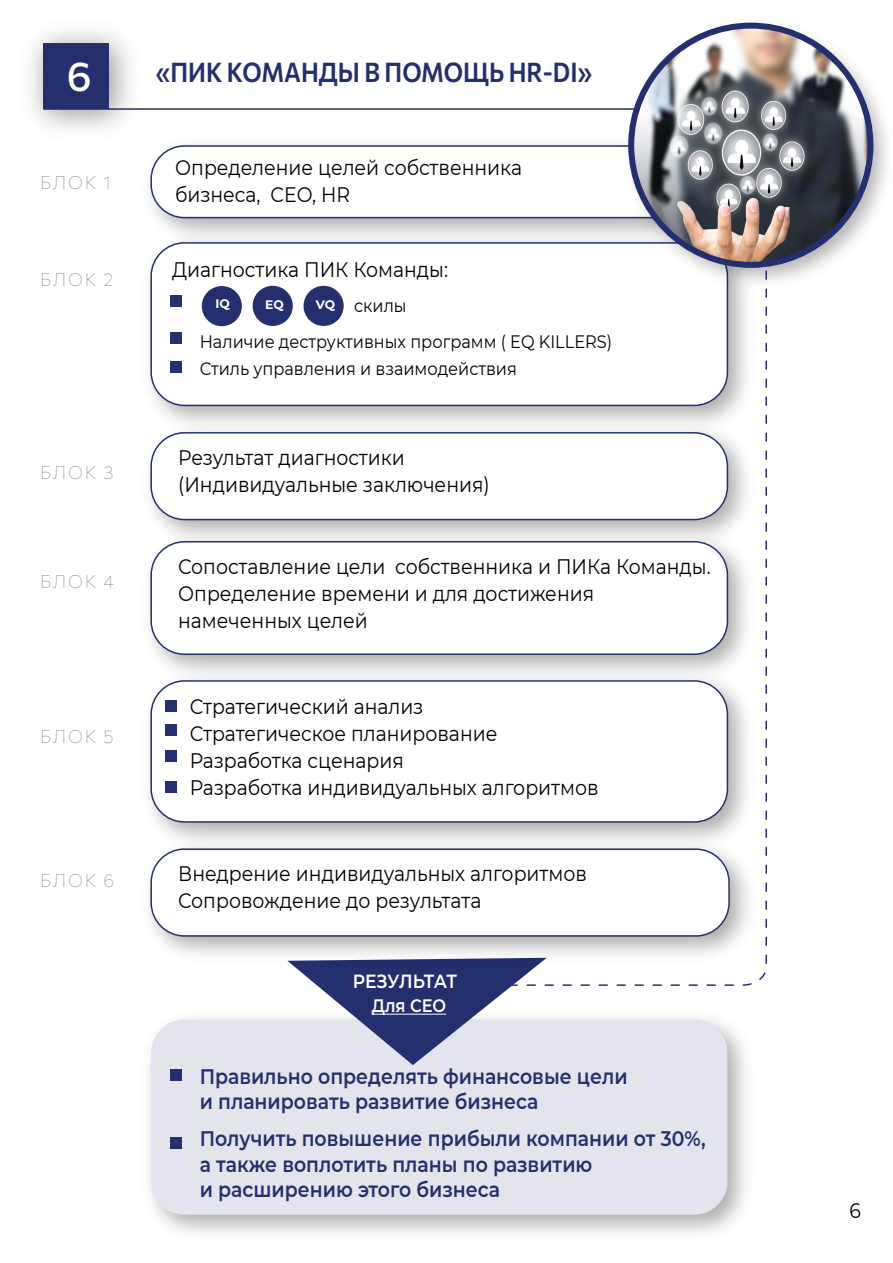
<style>
.page{position:relative;width:893px;height:1263px;background:#fff}
.page>*{position:absolute;margin:0;border:0;box-sizing:border-box;transform-origin:0 0}
.t1{font:500 40.8px "Commissioner";color:#fff}
.t2{font:600 27px "Commissioner";color:#24306e;scale:.88 1}
.t3{font:21px/27px "Montserrat";color:#000;scale:.9 1}
.t4{font:600 21px/25.2px "Montserrat";color:#24306e;scale:.9 1}
.t5{font:600 19.05px "Montserrat";letter-spacing:-.02em;color:#fff;scale:.9 1}
.t6{font:18px/27px "Montserrat";color:#000;scale:.9 1}
.t7{font:100 18px "Commissioner";letter-spacing:.1em;color:#939292}
.t8{font:600 18px "Montserrat";color:#fff;scale:.9 1}
.t9{font:700 12.3px "Montserrat";color:#fff}
</style>
<div class="page">
<img style="left:150px;top:143px;width:467px;height:82px">
<div style="left:151px;top:146px;width:576px;height:72px;background:#fff;border-radius:33px"></div>
<div style="left:150px;top:145px;width:578px;height:73px;border:2px solid #24306e;border-radius:33px"></div>
<img style="left:150px;top:1018px;width:596px;height:216px">
<div style="left:151px;top:1019px;width:576px;height:196px;background:#e3e4ec;border-radius:33px"></div>
<svg style="left:287px;top:971px;width:260px;height:94px"></svg>
<div style="left:171px;top:1069px;width:11px;height:11px;background:#24306e"></div>
<div style="left:171px;top:1137px;width:11px;height:12px;background:#24306e"></div>
<div style="left:43px;top:43px;width:66px;height:66px;background:#24306e"></div>
<img style="left:149px;top:225px;width:598px;height:190px">
<div style="left:151px;top:243px;width:576px;height:162px;background:#fff;border-radius:33px"></div>
<div style="left:150px;top:242px;width:578px;height:164px;border:2px solid #24306e;border-radius:33px"></div>
<img style="left:149px;top:415px;width:598px;height:109px">
<div style="left:151px;top:433px;width:576px;height:87px;background:#fff;border-radius:33px"></div>
<div style="left:150px;top:432px;width:578px;height:88px;border:2px solid #24306e;border-radius:33px"></div>
<img style="left:149px;top:524px;width:598px;height:139px">
<div style="left:151px;top:542px;width:576px;height:112px;background:#fff;border-radius:33px"></div>
<div style="left:150px;top:541px;width:578px;height:114px;border:2px solid #24306e;border-radius:33px"></div>
<img style="left:149px;top:857px;width:600px;height:114px">
<div style="left:151px;top:849px;width:578px;height:87px;background:#fff;border-radius:33px"></div>
<div style="left:150px;top:848px;width:580px;height:89px;border:2px solid #24306e;border-radius:33px"></div>
<img style="left:149px;top:663px;width:598px;height:194px">
<div style="left:151px;top:681px;width:576px;height:141px;background:#fff;border-radius:33px"></div>
<div style="left:150px;top:680px;width:578px;height:143px;border:2px solid #24306e;border-radius:33px"></div>
<div style="left:304px;top:286px;width:40px;height:40px;background:#24306e;border-radius:50%"></div>
<div style="left:253px;top:286px;width:40px;height:40px;background:#24306e;border-radius:50%"></div>
<div style="left:202px;top:286px;width:40px;height:40px;background:#24306e;border-radius:50%"></div>
<div style="left:171px;top:296px;width:11px;height:11px;background:#24306e"></div>
<div style="left:165px;top:701px;width:11px;height:11px;background:#24306e"></div>
<div style="left:165px;top:724px;width:11px;height:11px;background:#24306e"></div>
<div style="left:165px;top:751px;width:11px;height:11px;background:#24306e"></div>
<div style="left:165px;top:781px;width:11px;height:11px;background:#24306e"></div>
<div style="left:171px;top:332px;width:11px;height:11px;background:#24306e"></div>
<div style="left:171px;top:362px;width:11px;height:11px;background:#24306e"></div>
<hr style="left:372px;top:1014px;width:74px;height:1px;background:#fff">
<hr style="left:43px;top:108px;width:781px;height:2px;background:#24306e">
<img style="left:617px;top:22px;width:270px;height:275px">
<img style="left:631px;top:26px;width:239px;height:240px;border-radius:120px">
<div style="left:628px;top:23px;width:245px;height:245px;border:6px solid #24306e;border-radius:50%"></div>
<h1 class="t1" style="left:67px;top:44px;width:26px">6</h1>
<p class="t7" style="left:40px;top:169px;width:72px">БЛОК 1</p>
<p class="t7" style="left:40px;top:266px;width:75px">БЛОК 2</p>
<p class="t7" style="left:40px;top:458px;width:75px">БЛОК 3</p>
<p class="t7" style="left:40px;top:567px;width:75px">БЛОК 4</p>
<p class="t7" style="left:40px;top:722px;width:75px">БЛОК 5</p>
<p class="t7" style="left:40px;top:866px;width:76px">БЛОК 6</p>
<p class="t2" style="left:156px;top:51px;width:498px">«ПИК КОМАНДЫ В ПОМОЩЬ HR-DI»</p>
<p class="t3" style="left:175px;top:153px;width:387px">Определение целей собственника бизнеса, CEO, HR</p>
<p class="t3" style="left:172px;top:256px;width:308px">Диагностика ПИК Команды:</p>
<p class="t9" style="left:215px;top:295px;width:16px">IQ</p>
<p class="t9" style="left:265px;top:296px;width:20px">EQ</p>
<p class="t9" style="left:316px;top:296px;width:21px">VQ</p>
<p class="t6" style="left:354px;top:291px;width:60px">скилы</p>
<p class="t6" style="left:200px;top:327px;width:460px">Наличие деструктивных программ ( EQ KILLERS)<br>Стиль управления и взаимодействия</p>
<p class="t3" style="left:178px;top:444px;width:348px">Результат диагностики (Индивидуальные заключения)</p>
<p class="t3" style="left:178px;top:552px;width:593px">Сопоставление цели собственника и ПИКа Команды.<br>Определение времени и для достижения намеченных целей</p>
<p class="t3" style="left:190px;top:692px;width:456px">Стратегический анализ<br>Стратегическое планирование<br>Разработка сценария<br>Разработка индивидуальных алгоритмов</p>
<p class="t3" style="left:178px;top:859px;width:456px">Внедрение индивидуальных алгоритмов<br>Сопровождение до результата</p>
<p class="t5" style="left:353px;top:968px;width:117px">РЕЗУЛЬТАТ</p>
<p class="t8" style="left:372px;top:993px;width:84px">Для СЕО</p>
<p class="t4" style="left:200px;top:1063px;width:477px">Правильно определять финансовые цели и планировать развитие бизнеса</p>
<p class="t4" style="left:200px;top:1125px;width:564px">Получить повышение прибыли компании от 30%, а также воплотить планы по развитию<br>и расширению этого бизнеса</p>
<p class="t3" style="left:849px;top:1197px;width:14px">6</p>
</div>
